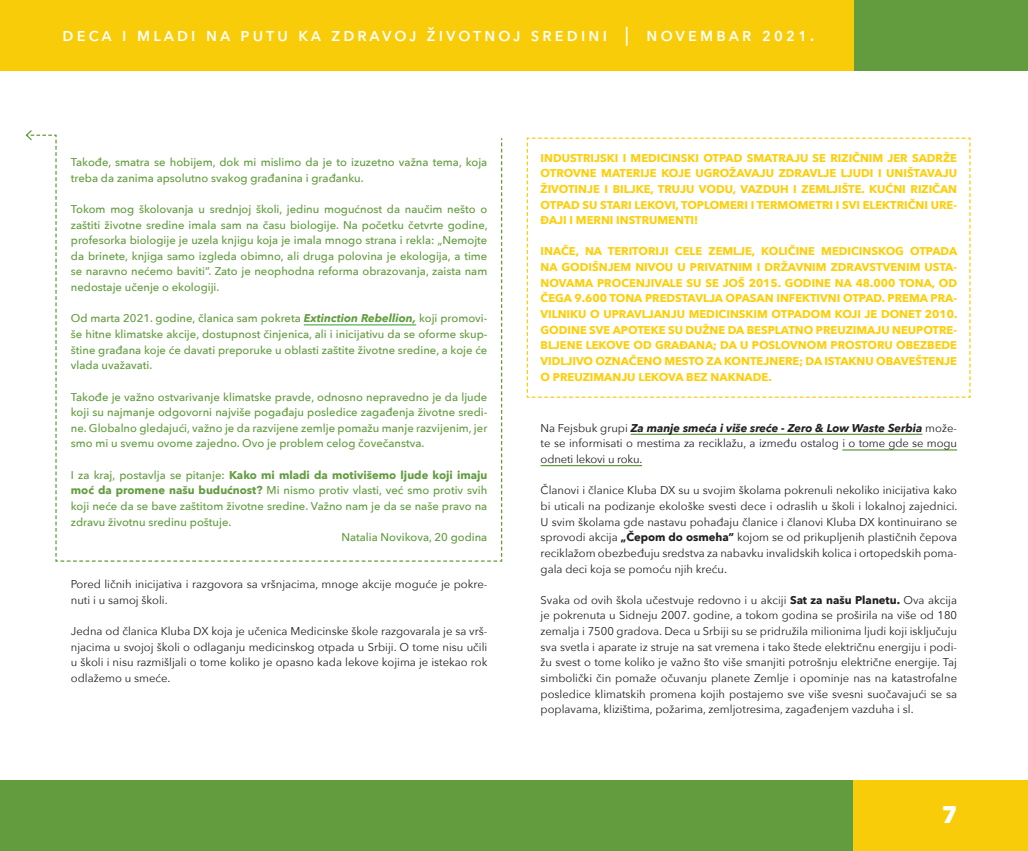
<style>
.page{position:relative;width:1028px;height:851px;background:#fff}
.page>*{position:absolute;margin:0;border:0;box-sizing:border-box;transform-origin:0 0}
.t1{font:700 30px "Avenir Next";color:#fff}
.t2{font:500 18.75px "Avenir Next";letter-spacing:.14em;color:#fff}
.t3{font:11.25px/15.6px "Avenir Next";color:#231f20;text-align:justify}
.t4{font:500 11.25px/15.6px "Avenir Next";color:#629c3e;text-align:justify}
.t5{font:700 11.25px/15.6px "Avenir Next";color:#fece08;text-align:justify}
.t6{font:700 11.25px "Avenir Next";color:#629c3e}
.s1{font-weight:700;font-style:italic}
.s2{font-weight:500}
.s3{font-weight:700}
</style>
<div class="page">
<div style="left:0;top:0;width:1028px;height:71px;background:#629c3e"></div>
<div style="left:0;top:0;width:853px;height:71px;background:#fece08"></div>
<div style="left:0;top:780px;width:1028px;height:70px;background:#629c3e"></div>
<div style="left:853px;top:780px;width:175px;height:70px;background:#fece08"></div>
<hr style="left:630px;top:433px;width:292px;height:2px;background:#629c3e">
<hr style="left:842px;top:449px;width:115px;height:1px;background:#629c3e">
<hr style="left:540px;top:465px;width:102px;height:1px;background:#629c3e">
<svg style="left:25px;top:130px;width:477px;height:431px"></svg>
<svg style="left:526px;top:137px;width:445px;height:261px"></svg>
<h2 class="t2" style="left:62px;top:19px;width:754px">deca i mladi na putu ka zdravoj životnoj sredini | novembar 2021.</h2>
<p class="t4" style="left:71px;top:154px;width:418px">Takođe, smatra se hobijem, dok mi mislimo da je to izuzetno važna tema, koja treba da zanima apsolutno svakog građanina i građanku.</p>
<p class="t4" style="left:71px;top:201px;width:418px">Tokom mog školovanja u srednjoj školi, jedinu mogućnost da naučim nešto o zaštiti životne sredine imala sam na času biologije. Na početku četvrte godine, profesorka biologije je uzela knjigu koja je imala mnogo strana i rekla: „Nemojte da brinete, knjiga samo izgleda obimno, ali druga polovina je ekologija, a time se naravno nećemo baviti”. Zato je neophodna reforma obrazovanja, zaista nam nedostaje učenje o ekologiji.</p>
<p class="t4" style="left:71px;top:310px;width:418px">Od marta 2021. godine, članica sam pokreta <span class="s1">Extinction Rebellion,</span> koji promovi&shy;še hitne klimatske akcije, dostupnost činjenica, ali i inicijativu da se oforme skup&shy;štine građana koje će davati preporuke u oblasti zaštite životne sredine, a koje će vlada uvažavati.</p>
<p class="t4" style="left:71px;top:388px;width:418px">Takođe je važno ostvarivanje klimatske pravde, odnosno nepravedno je da ljude koji su najmanje odgovorni najviše pogađaju posledice zagađenja životne sredi&shy;ne. Globalno gledajući, važno je da razvijene zemlje pomažu manje razvijenim, jer smo mi u svemu ovome zajedno. Ovo je problem celog čovečanstva.</p>
<p class="t6" style="left:71px;top:465px;width:418px"><span class="s2">I za kraj, postavlja se pitanje:</span> Kako mi mladi da motivišemo ljude koji imaju</p>
<p class="t4" style="left:71px;top:482px;width:418px"><span class="s3">moć da promene našu budućnost?</span> Mi nismo protiv vlasti, već smo protiv svih</p>
<p class="t4" style="left:71px;top:498px;width:418px">koji neće da se bave zaštitom životne sredine. Važno nam je da se naše pravo na</p>
<p class="t4" style="left:71px;top:513px;width:162px">zdravu životnu sredinu poštuje.</p>
<p class="t4" style="left:341px;top:529px;width:147px">Natalia Novikova, 20 godina</p>
<p class="t3" style="left:71px;top:576px;width:418px">Pored ličnih inicijativa i razgovora sa vršnjacima, mnoge akcije moguće je pokre&shy;nuti i u samoj školi.</p>
<p class="t3" style="left:71px;top:622px;width:418px">Jedna od članica Kluba DX koja je učenica Medicinske škole razgovarala je sa vrš&shy;njacima u svojoj školi o odlaganju medicinskog otpada u Srbiji. O tome nisu učili u školi i nisu razmišljali o tome koliko je opasno kada lekove kojima je istekao rok odlažemo u smeće.</p>
<p class="t5" style="left:540px;top:150px;width:418px">INDUSTRIJSKI I MEDICINSKI OTPAD SMATRAJU SE RIZIČNIM JER SADRŽE OTROVNE MATERIJE KOJE UGROŽAVAJU ZDRAVLJE LJUDI I UNIŠTAVAJU ŽIVOTINJE I BILJKE, TRUJU VODU, VAZDUH I ZEMLJIŠTE. KUĆNI RIZIČAN OTPAD SU STARI LEKOVI, TOPLOMERI I TERMOMETRI I SVI ELEKTRIČNI URE-ĐAJI I MERNI INSTRUMENTI!</p>
<p class="t5" style="left:540px;top:243px;width:418px">INAČE, NA TERITORIJI CELE ZEMLJE, KOLIČINE MEDICINSKOG OTPADA NA GODIŠNJEM NIVOU U PRIVATNIM I DRŽAVNIM ZDRAVSTVENIM USTA-NOVAMA PROCENJIVALE SU SE JOŠ 2015. GODINE NA 48.000 TONA, OD ČEGA 9.600 TONA PREDSTAVLJA OPASAN INFEKTIVNI OTPAD. PREMA PRA-VILNIKU O UPRAVLJANJU MEDICINSKIM OTPADOM KOJI JE DONET 2010.<br>GODINE SVE APOTEKE SU DUŽNE DA BESPLATNO PREUZIMAJU NEUPOTRE-BLJENE LEKOVE OD GRAĐANA; DA U POSLOVNOM PROSTORU OBEZBEDE VIDLJIVO OZNAČENO MESTO ZA KONTEJNERE; DA ISTAKNU OBAVEŠTENJE O PREUZIMANJU LEKOVA BEZ NAKNADE.</p>
<p class="t3" style="left:540px;top:419px;width:418px">Na Fejsbuk grupi <span class="s1">Za manje smeća i više sreće - Zero &amp; Low Waste Serbia</span> može&shy;te se informisati o mestima za reciklažu, a između ostalog i o tome gde se mogu odneti lekovi u roku.</p>
<p class="t3" style="left:540px;top:482px;width:418px">Članovi i članice Kluba DX su u svojim školama pokrenuli nekoliko inicijativa kako bi uticali na podizanje ekološke svesti dece i odraslih u školi i lokalnoj zajednici.<br>U svim školama gde nastavu pohađaju članice i članovi Kluba DX kontinuirano se sprovodi akcija <span class="s3">„Čepom do osmeha”</span> kojom se od prikupljenih plastičnih čepova reciklažom obezbeđuju sredstva za nabavku invalidskih kolica i ortopedskih poma&shy;gala deci koja se pomoću njih kreću.</p>
<p class="t3" style="left:540px;top:591px;width:418px">Svaka od ovih škola učestvuje redovno i u akciji <span class="s3">Sat za našu Planetu.</span> Ova akcija je pokrenuta u Sidneju 2007. godine, a tokom godina se proširila na više od 180 zemalja i 7500 gradova. Deca u Srbiji su se pridružila milionima ljudi koji isključuju sva svetla i aparate iz struje na sat vremena i tako štede električnu energiju i podi&shy;žu svest o tome koliko je važno što više smanjiti potrošnju električne energije. Taj simbolički čin pomaže očuvanju planete Zemlje i opominje nas na katastrofalne posledice klimatskih promena kojih postajemo sve više svesni suočavajući se sa poplavama, klizištima, požarima, zemljotresima, zagađenjem vazduha i sl.</p>
<h1 class="t1" style="left:941px;top:786px;width:19px">7</h1>
</div>
